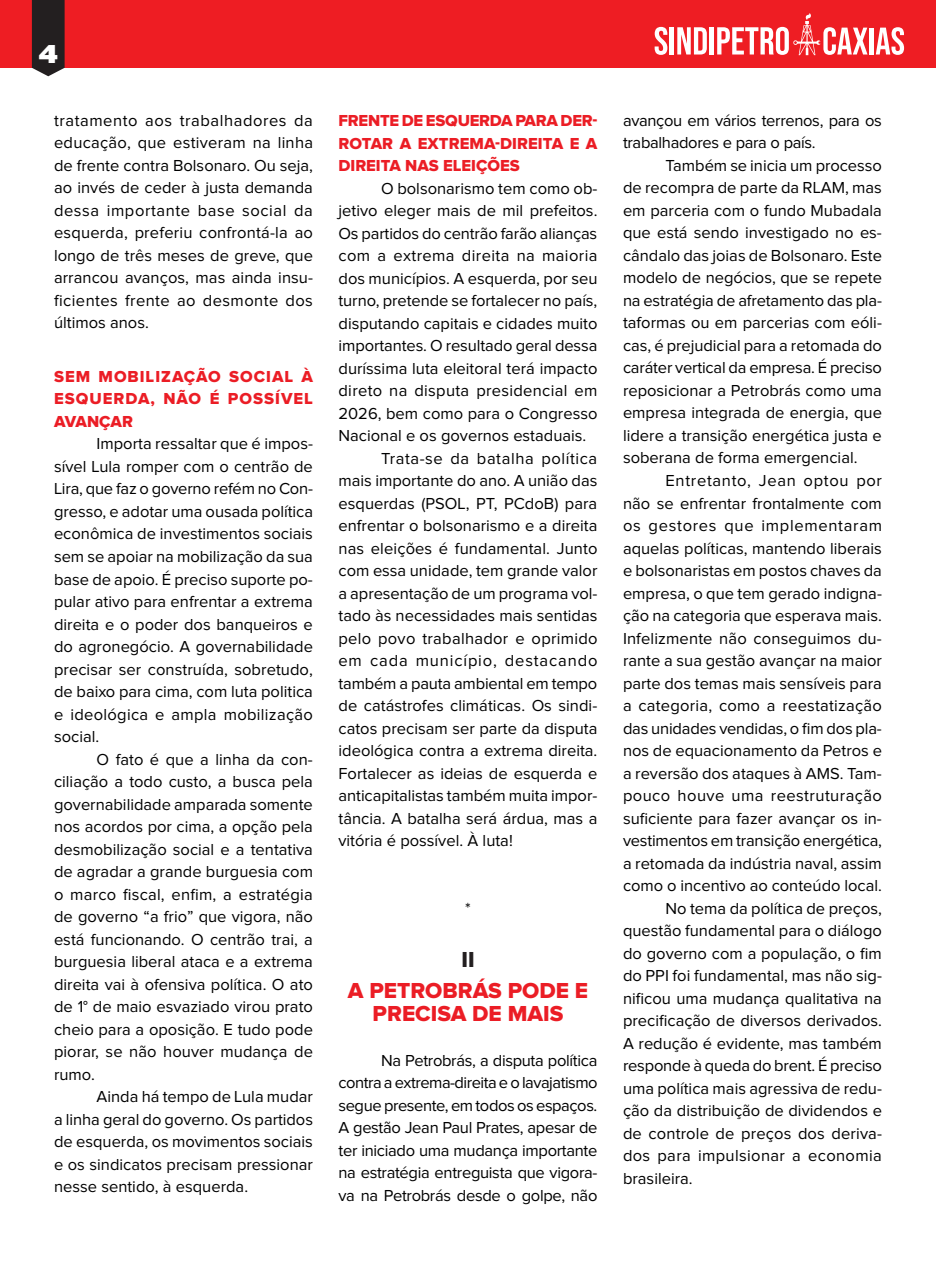
<style>
.page{position:relative;width:936px;height:1276px;background:#fff}
.page>*{position:absolute;margin:0;border:0;box-sizing:border-box;transform-origin:0 0}
.t1{font:27px "Knockout HTF73 Full Heviweight";color:#fff}
.t2{font:22.5px/22.5px "Proxima Nova Extrabld";color:#eb1d25;text-align:center}
.t3{font:22.5px "Proxima Nova Extrabld";color:#231f20}
.t4{font:16.5px/22.5px "Proxima Nova";color:#000001;text-align:justify}
.t5{font:16.5px/22.5px "Proxima Nova Extrabld";letter-spacing:.005em;color:#eb1d25;text-align:justify}
.t6{font:16.5px "Proxima Nova";letter-spacing:.02em;color:#000001}
.t7{font:16.5px "Proxima Nova";letter-spacing:.025em;color:#000001}
.t8{font:16.5px/22.5px "Proxima Nova";letter-spacing:-.02em;color:#000001}
.t9{font:16.5px "Proxima Nova";letter-spacing:.04em;color:#000001}
.t10{font:16.5px "Proxima Nova";letter-spacing:.05em;color:#000001}
.t11{font:16.5px "Proxima Nova";letter-spacing:.035em;color:#000001}
</style>
<div class="page">
<div style="left:0;top:0;width:935px;height:68px;background:#ee1d23"></div>
<svg style="left:32px;top:0;width:33px;height:76px;background:#302a2b"></svg>
<svg style="left:654px;top:27px;width:13px;height:28px"></svg>
<div style="left:669px;top:27px;width:5px;height:27px;background:#fff"></div>
<svg style="left:677px;top:27px;width:29px;height:27px"></svg>
<div style="left:709px;top:27px;width:5px;height:27px;background:#fff"></div>
<hr style="left:869px;top:28px;width:4px;height:26px;background:#fff">
<svg style="left:875px;top:27px;width:29px;height:28px"></svg>
<svg style="left:717px;top:13px;width:150px;height:42px"></svg>
<h1 class="t1" style="left:38px;top:39px;width:22px">4</h1>
<p class="t4" style="left:54px;top:110px;width:260px">tratamento aos trabalhadores da educação, que estiveram na linha de frente contra Bolsonaro. Ou seja, ao invés de ceder à justa demanda dessa importante base social da esquerda, preferiu confrontá-la ao longo de três meses de greve, que arrancou avanços, mas ainda insu&shy;ficientes frente ao desmonte dos últimos anos.</p>
<p class="t5" style="left:54px;top:365px;width:260px">SEM MOBILIZAÇÃO SOCIAL À ESQUERDA, NÃO É POSSÍVEL AVANÇAR</p>
<p class="t4" style="left:54px;top:433px;width:260px;text-indent:43px">Importa ressaltar que é impos&shy;sível Lula romper com o centrão de Lira, que faz o governo refém no Con&shy;gresso, e adotar uma ousada política econômica de investimentos sociais sem se apoiar na mobilização da sua base de apoio. É preciso suporte po&shy;pular ativo para enfrentar a extrema direita e o poder dos banqueiros e do agronegócio. A governabilidade precisar ser construída, sobretudo, de baixo para cima, com luta politica e ideológica e ampla mobilização social.</p>
<p class="t4" style="left:54px;top:748px;width:260px;text-indent:43px">O fato é que a linha da con&shy;ciliação a todo custo, a busca pela governabilidade amparada somente nos acordos por cima, a opção pela desmobilização social e a tentativa de agradar a grande burguesia com o marco fiscal, enfim, a estratégia de governo “a frio” que vigora, não está funcionando. O centrão trai, a burguesia liberal ataca e a extrema direita vai à ofensiva política. O ato de 1° de maio esvaziado virou prato cheio para a oposição. E tudo pode piorar, se não houver mudança de rumo.</p>
<p class="t4" style="left:54px;top:1086px;width:260px;text-indent:43px">Ainda há tempo de Lula mudar a linha geral do governo. Os partidos de esquerda, os movimentos sociais e os sindicatos precisam pressionar nesse sentido, à esquerda.</p>
<p class="t5" style="left:338px;top:110px;width:260px">FRENTE DE ESQUERDA PARA DER-ROTAR A EXTREMA-DIREITA E A DIREITA NAS ELEIÇÕES</p>
<p class="t4" style="left:381px;top:177px;width:218px">O bolsonarismo tem como ob-</p>
<p class="t4" style="left:338px;top:200px;width:260px">jetivo eleger mais de mil prefeitos.</p>
<p class="t4" style="left:338px;top:222px;width:260px">Os partidos do centrão farão alianças</p>
<p class="t7" style="left:338px;top:248px;width:260px">com a extrema direita na maioria</p>
<p class="t4" style="left:338px;top:267px;width:260px">dos municípios. A esquerda, por seu</p>
<p class="t4" style="left:338px;top:290px;width:260px">turno, pretende se fortalecer no país,</p>
<p class="t4" style="left:338px;top:313px;width:260px">disputando capitais e cidades muito</p>
<p class="t4" style="left:338px;top:335px;width:260px">importantes. O resultado geral dessa</p>
<p class="t4" style="left:338px;top:358px;width:260px">duríssima luta eleitoral terá impacto</p>
<p class="t6" style="left:338px;top:383px;width:260px">direto na disputa presidencial em</p>
<p class="t4" style="left:338px;top:403px;width:260px">2026, bem como para o Congresso</p>
<p class="t4" style="left:338px;top:425px;width:249px">Nacional e os governos estaduais.</p>
<p class="t11" style="left:381px;top:451px;width:218px">Trata-se da batalha política</p>
<p class="t4" style="left:338px;top:470px;width:260px">mais importante do ano. A união das</p>
<p class="t4" style="left:338px;top:493px;width:260px">esquerdas (PSOL, PT, PCdoB) para</p>
<p class="t4" style="left:338px;top:515px;width:260px">enfrentar o bolsonarismo e a direita</p>
<p class="t4" style="left:338px;top:538px;width:260px">nas eleições é fundamental. Junto</p>
<p class="t4" style="left:338px;top:560px;width:260px">com essa unidade, tem grande valor</p>
<p class="t4" style="left:338px;top:583px;width:260px">a apresentação de um programa vol-</p>
<p class="t4" style="left:338px;top:605px;width:260px">tado às necessidades mais sentidas</p>
<p class="t4" style="left:338px;top:628px;width:260px">pelo povo trabalhador e oprimido</p>
<p class="t10" style="left:338px;top:653px;width:260px">em cada município, destacando</p>
<p class="t4" style="left:338px;top:673px;width:260px">também a pauta ambiental em tempo</p>
<p class="t4" style="left:338px;top:695px;width:260px">de catástrofes climáticas. Os sindi-</p>
<p class="t4" style="left:338px;top:718px;width:260px">catos precisam ser parte da disputa</p>
<p class="t4" style="left:338px;top:740px;width:260px">ideológica contra a extrema direita.</p>
<p class="t4" style="left:338px;top:763px;width:260px">Fortalecer as ideias de esquerda e</p>
<p class="t4" style="left:338px;top:785px;width:260px">anticapitalistas também muita impor-</p>
<p class="t4" style="left:338px;top:808px;width:260px">tância. A batalha será árdua, mas a</p>
<p class="t4" style="left:338px;top:830px;width:176px">vitória é possível. À luta!</p>
<p class="t4" style="left:465px;top:898px;width:7px">*</p>
<h2 class="t3" style="left:461px;top:946px;width:15px">II</h2>
<h2 class="t2" style="left:348px;top:980px;width:242px">A PETROBRÁS PODE E<br>PRECISA DE MAIS</h2>
<p class="t4" style="left:338px;top:1049px;width:261px;text-indent:43px">Na Petrobrás, a disputa política contra a extrema-direita e o lavajatismo segue presente, em todos os espaços.<br>A gestão Jean Paul Prates, apesar de ter iniciado uma mudança importante na estratégia entreguista que vigora&shy;va na Petrobrás desde o golpe, não</p>
<p class="t8" style="left:623px;top:110px;width:260px">avançou em vários terrenos, para os trabalhadores e para o país.</p>
<p class="t4" style="left:623px;top:155px;width:260px;text-indent:43px">Também se inicia um processo de recompra de parte da RLAM, mas em parceria com o fundo Mubadala que está sendo investigado no es&shy;cândalo das joias de Bolsonaro. Este modelo de negócios, que se repete na estratégia de afretamento das pla&shy;taformas ou em parcerias com eóli&shy;cas, é prejudicial para a retomada do caráter vertical da empresa. É preciso reposicionar a Petrobrás como uma empresa integrada de energia, que lidere a transição energética justa e soberana de forma emergencial.</p>
<p class="t9" style="left:665px;top:473px;width:218px">Entretanto, Jean optou por</p>
<p class="t4" style="left:623px;top:492px;width:260px">não se enfrentar frontalmente com</p>
<p class="t9" style="left:623px;top:518px;width:260px">os gestores que implementaram</p>
<p class="t4" style="left:623px;top:537px;width:260px">aquelas políticas, mantendo liberais</p>
<p class="t4" style="left:623px;top:560px;width:260px">e bolsonaristas em postos chaves da</p>
<p class="t4" style="left:623px;top:582px;width:260px">empresa, o que tem gerado indigna-</p>
<p class="t4" style="left:623px;top:605px;width:260px">ção na categoria que esperava mais.</p>
<p class="t4" style="left:623px;top:627px;width:260px">Infelizmente não conseguimos du-</p>
<p class="t4" style="left:623px;top:650px;width:260px">rante a sua gestão avançar na maior</p>
<p class="t4" style="left:623px;top:672px;width:260px">parte dos temas mais sensíveis para</p>
<p class="t4" style="left:623px;top:695px;width:260px">a categoria, como a reestatização</p>
<p class="t4" style="left:623px;top:717px;width:260px">das unidades vendidas, o fim dos pla-</p>
<p class="t4" style="left:623px;top:740px;width:260px">nos de equacionamento da Petros e</p>
<p class="t4" style="left:623px;top:762px;width:260px">a reversão dos ataques à AMS. Tam-</p>
<p class="t7" style="left:623px;top:788px;width:260px">pouco houve uma reestruturação</p>
<p class="t4" style="left:623px;top:807px;width:260px">suficiente para fazer avançar os in-</p>
<p class="t4" style="left:623px;top:830px;width:260px">vestimentos em transição energética,</p>
<p class="t4" style="left:623px;top:852px;width:260px">a retomada da indústria naval, assim</p>
<p class="t4" style="left:623px;top:875px;width:260px">como o incentivo ao conteúdo local.</p>
<p class="t4" style="left:665px;top:897px;width:218px">No tema da política de preços,</p>
<p class="t4" style="left:623px;top:920px;width:260px">questão fundamental para o diálogo</p>
<p class="t4" style="left:623px;top:942px;width:260px">do governo com a população, o fim</p>
<p class="t4" style="left:623px;top:965px;width:260px">do PPI foi fundamental, mas não sig-</p>
<p class="t4" style="left:623px;top:987px;width:260px">nificou uma mudança qualitativa na</p>
<p class="t4" style="left:623px;top:1010px;width:260px">precificação de diversos derivados.</p>
<p class="t4" style="left:623px;top:1032px;width:260px">A redução é evidente, mas também</p>
<p class="t4" style="left:623px;top:1055px;width:260px">responde à queda do brent. É preciso</p>
<p class="t4" style="left:623px;top:1077px;width:260px">uma política mais agressiva de redu-</p>
<p class="t4" style="left:623px;top:1100px;width:260px">ção da distribuição de dividendos e</p>
<p class="t4" style="left:623px;top:1122px;width:260px">de controle de preços dos deriva-</p>
<p class="t6" style="left:623px;top:1148px;width:260px">dos para impulsionar a economia</p>
<p class="t4" style="left:623px;top:1167px;width:71px">brasileira.</p>
</div>
